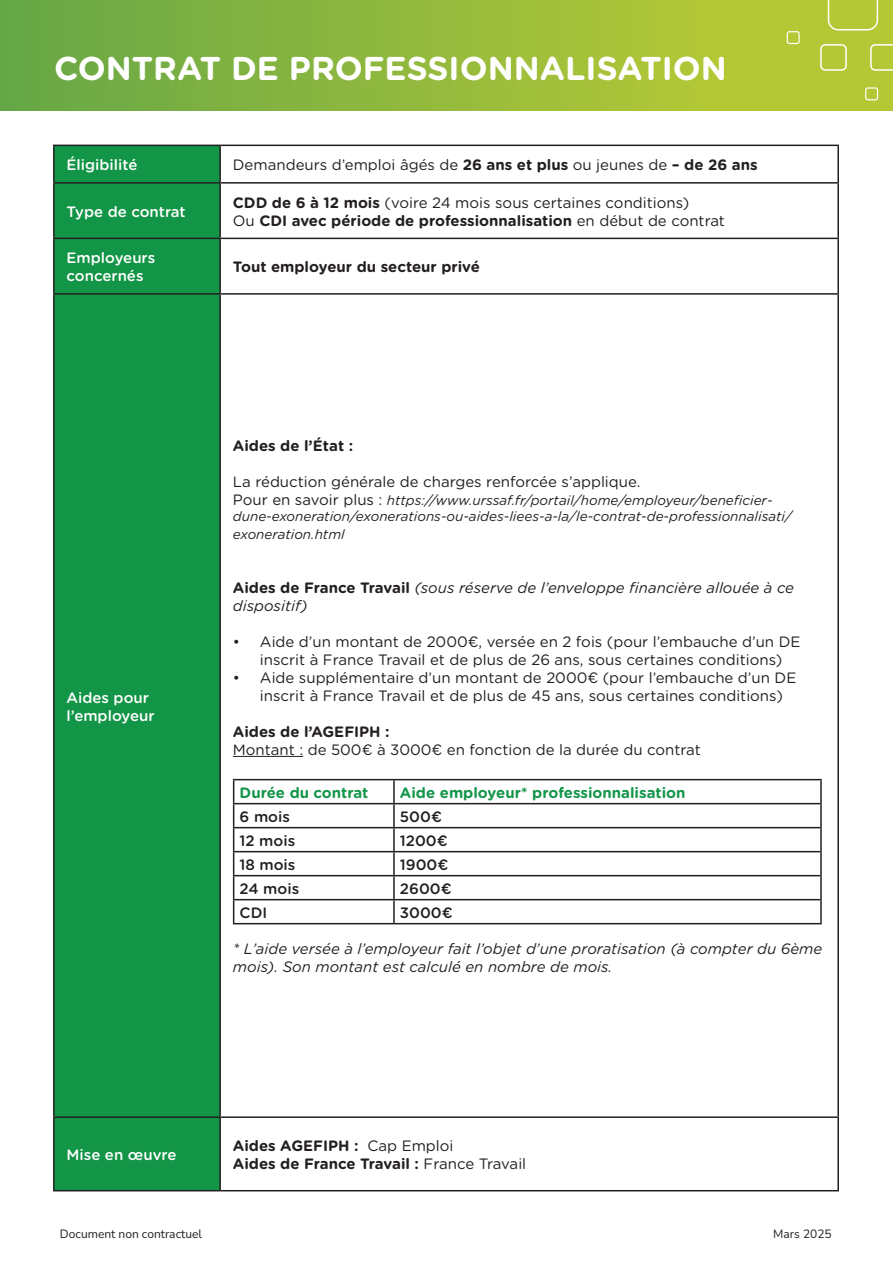
<style>
.page{position:relative;width:893px;height:1263px;background:#fff}
.page>*{position:absolute;margin:0;border:0;box-sizing:border-box;transform-origin:0 0}
.t1{font:700 33px "Gotham Rounded";color:#fff}
.t2{font:15px/18px "Gotham Rounded";color:#231f20;text-align:center}
.t3{font:italic 15px/18px "Gotham Rounded";color:#231f20}
.t4{font:700 15px "Gotham Rounded";color:#231f20}
.t5{font:500 15px/18px "Gotham Rounded";color:#fff}
.t6{font:500 15px "Gotham Rounded";color:#231f20}
.t7{font:700 15px "Gotham Rounded";color:#14964b}
.t8{font:italic 13.5px/16.2px "Gotham Rounded";color:#231f20}
.t9{font:12px "Nunito";color:#231f20}
.s1{font-weight:700}
.s2{font-weight:400}
.s3{font-style:normal;font-size:15px}
.s4{font-weight:700;font-style:normal}
</style>
<div class="page">
<div style="left:0;top:0;width:893px;height:111px;background:linear-gradient(to right,#69a846,#c0cd32)"></div>
<div style="left:55px;top:146px;width:164px;height:1044px;background:#129546"></div>
<hr style="left:53px;top:145px;width:167px;height:1px;background:#231f20">
<hr style="left:53px;top:146px;width:2px;height:36px;background:#231f20">
<hr style="left:220px;top:145px;width:619px;height:1px;background:#231f20">
<hr style="left:219px;top:146px;width:2px;height:36px;background:#231f20">
<hr style="left:837px;top:146px;width:2px;height:36px;background:#231f20">
<hr style="left:53px;top:182px;width:167px;height:2px;background:#231f20">
<hr style="left:53px;top:184px;width:2px;height:54px;background:#231f20">
<hr style="left:220px;top:182px;width:619px;height:2px;background:#231f20">
<hr style="left:219px;top:184px;width:2px;height:54px;background:#231f20">
<hr style="left:837px;top:184px;width:2px;height:54px;background:#231f20">
<hr style="left:53px;top:238px;width:167px;height:1px;background:#231f20">
<hr style="left:53px;top:239px;width:2px;height:54px;background:#231f20">
<hr style="left:220px;top:238px;width:619px;height:1px;background:#231f20">
<hr style="left:219px;top:239px;width:2px;height:54px;background:#231f20">
<hr style="left:837px;top:239px;width:2px;height:54px;background:#231f20">
<hr style="left:53px;top:293px;width:167px;height:2px;background:#231f20">
<hr style="left:53px;top:295px;width:2px;height:821px;background:#231f20">
<hr style="left:220px;top:293px;width:619px;height:2px;background:#231f20">
<hr style="left:219px;top:295px;width:2px;height:821px;background:#231f20">
<hr style="left:837px;top:295px;width:2px;height:821px;background:#231f20">
<hr style="left:53px;top:1116px;width:167px;height:2px;background:#231f20">
<hr style="left:53px;top:1118px;width:2px;height:72px;background:#231f20">
<hr style="left:220px;top:1116px;width:619px;height:2px;background:#231f20">
<hr style="left:219px;top:1118px;width:2px;height:72px;background:#231f20">
<hr style="left:837px;top:1118px;width:2px;height:72px;background:#231f20">
<hr style="left:53px;top:1190px;width:167px;height:1px;background:#231f20">
<hr style="left:220px;top:1190px;width:619px;height:1px;background:#231f20">
<hr style="left:233px;top:756px;width:70px;height:1px;background:#231f20">
<hr style="left:233px;top:779px;width:161px;height:1px;background:#231f20">
<hr style="left:394px;top:779px;width:428px;height:1px;background:#231f20">
<hr style="left:393px;top:780px;width:2px;height:23px;background:#231f20">
<hr style="left:820px;top:780px;width:2px;height:23px;background:#231f20">
<hr style="left:233px;top:803px;width:161px;height:1px;background:#231f20">
<hr style="left:394px;top:803px;width:428px;height:1px;background:#231f20">
<hr style="left:393px;top:804px;width:2px;height:23px;background:#231f20">
<hr style="left:820px;top:804px;width:2px;height:23px;background:#231f20">
<hr style="left:233px;top:827px;width:161px;height:1px;background:#231f20">
<hr style="left:394px;top:827px;width:428px;height:1px;background:#231f20">
<hr style="left:393px;top:828px;width:2px;height:23px;background:#231f20">
<hr style="left:820px;top:828px;width:2px;height:23px;background:#231f20">
<hr style="left:233px;top:851px;width:161px;height:1px;background:#231f20">
<hr style="left:394px;top:851px;width:428px;height:1px;background:#231f20">
<hr style="left:393px;top:852px;width:2px;height:23px;background:#231f20">
<hr style="left:820px;top:852px;width:2px;height:23px;background:#231f20">
<hr style="left:233px;top:875px;width:161px;height:1px;background:#231f20">
<hr style="left:394px;top:875px;width:428px;height:1px;background:#231f20">
<hr style="left:393px;top:876px;width:2px;height:23px;background:#231f20">
<hr style="left:820px;top:876px;width:2px;height:23px;background:#231f20">
<hr style="left:233px;top:899px;width:161px;height:1px;background:#231f20">
<svg style="left:233px;top:780px;width:1px;height:143px"></svg>
<hr style="left:394px;top:899px;width:428px;height:1px;background:#231f20">
<hr style="left:393px;top:900px;width:2px;height:23px;background:#231f20">
<hr style="left:820px;top:900px;width:2px;height:23px;background:#231f20">
<hr style="left:233px;top:923px;width:161px;height:1px;background:#231f20">
<hr style="left:394px;top:923px;width:428px;height:1px;background:#231f20">
<svg style="left:828px;top:0;width:50px;height:31px"></svg>
<svg style="left:870px;top:44px;width:23px;height:27px"></svg>
<div style="left:865px;top:87px;width:13px;height:13px;border:1px solid #fff;border-radius:2px"></div>
<div style="left:820px;top:44px;width:27px;height:27px;border:2px solid #fff;border-radius:4px"></div>
<div style="left:787px;top:31px;width:13px;height:13px;border:1px solid #fff;border-radius:2px"></div>
<p class="t1" style="left:54px;top:45px;width:674px">CONTRAT DE PROFESSIONNALISATION</p>
<p class="t5" style="left:67px;top:155px;width:72px">Éligibilité</p>
<p class="t2" style="left:233px;top:155px;width:526px">Demandeurs d’emploi âgés de <span class="s1">26 ans et plus</span> ou jeunes de <span class="s1">– de 26 ans</span></p>
<p class="t5" style="left:67px;top:202px;width:121px">Type de contrat</p>
<p class="t2" style="left:233px;top:193px;width:458px"><span class="s1">CDD de 6 à 12 mois</span> (voire 24 mois sous certaines conditions)</p>
<p class="t4" style="left:233px;top:209px;width:494px"><span class="s2">Ou</span> CDI avec période de professionnalisation <span class="s2">en début de contrat</span></p>
<p class="t5" style="left:67px;top:248px;width:90px">Employeurs concernés</p>
<p class="t4" style="left:233px;top:256px;width:249px">Tout employeur du secteur privé</p>
<p class="t5" style="left:67px;top:688px;width:90px">Aides pour l’employeur</p>
<p class="t4" style="left:233px;top:434px;width:122px">Aides de l’État :</p>
<p class="t2" style="left:233px;top:472px;width:409px">La réduction générale de charges renforcée s’applique.</p>
<p class="t8" style="left:233px;top:491px;width:560px"><span class="s3">Pour en savoir plus :</span> https://www.urssaf.fr/portail/home/employeur/beneficier&shy;dune-exoneration/exonerations-ou-aides-liees-a-la/le-contrat-de-professionnalisati/</p>
<p class="t8" style="left:233px;top:525px;width:113px">exoneration.html</p>
<p class="t3" style="left:233px;top:578px;width:563px"><span class="s4">Aides de France Travail</span> (sous réserve de l’enveloppe financière allouée à ce dispositif)</p>
<p class="t2" style="left:233px;top:632px;width:569px">• Aide d’un montant de 2000€, versée en 2 fois (pour l’embauche d’un DE inscrit à France Travail et de plus de 26 ans, sous certaines conditions)</p>
<p class="t2" style="left:260px;top:668px;width:538px;text-align:left;text-indent:-27px">• Aide supplémentaire d’un montant de 2000€ (pour l’embauche d’un DE inscrit à France Travail et de plus de 45 ans, sous certaines conditions)</p>
<p class="t4" style="left:233px;top:721px;width:158px">Aides de l’AGEFIPH :</p>
<p class="t2" style="left:233px;top:740px;width:469px">Montant : de 500€ à 3000€ en fonction de la durée du contrat</p>
<p class="t7" style="left:240px;top:781px;width:130px">Durée du contrat</p>
<p class="t7" style="left:400px;top:781px;width:287px">Aide employeur* professionnalisation</p>
<p class="t6" style="left:240px;top:806px;width:52px">6 mois</p>
<p class="t6" style="left:400px;top:806px;width:43px">500€</p>
<p class="t6" style="left:240px;top:830px;width:57px">12 mois</p>
<p class="t6" style="left:400px;top:830px;width:49px">1200€</p>
<p class="t6" style="left:240px;top:854px;width:57px">18 mois</p>
<p class="t6" style="left:400px;top:854px;width:50px">1900€</p>
<p class="t6" style="left:240px;top:878px;width:61px">24 mois</p>
<p class="t6" style="left:400px;top:878px;width:53px">2600€</p>
<p class="t6" style="left:240px;top:902px;width:29px">CDI</p>
<p class="t6" style="left:400px;top:902px;width:54px">3000€</p>
<p class="t3" style="left:233px;top:939px;width:591px">* L’aide versée à l’employeur fait l’objet d’une proratisation (à compter du 6ème mois). Son montant est calculé en nombre de mois.</p>
<p class="t5" style="left:67px;top:1145px;width:111px">Mise en œuvre</p>
<p class="t4" style="left:233px;top:1135px;width:222px">Aides AGEFIPH : <span class="s2">Cap Emploi</span></p>
<p class="t4" style="left:233px;top:1153px;width:295px">Aides de France Travail : <span class="s2">France Travail</span></p>
<p class="t9" style="left:60px;top:1225px;width:144px">Document non contractuel</p>
<p class="t9" style="left:773px;top:1225px;width:60px">Mars 2025</p>
</div>
